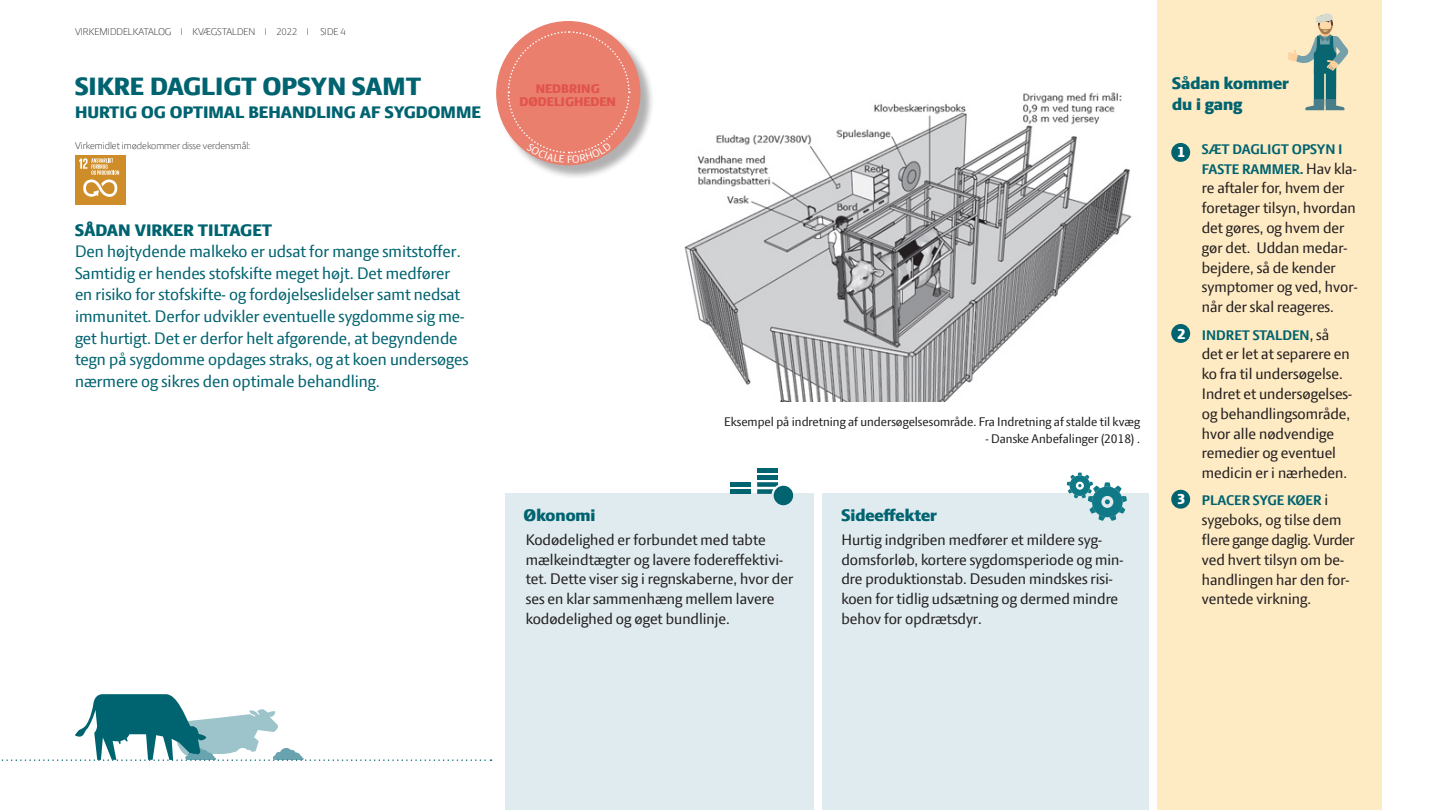
<style>
.page{position:relative;width:1440px;height:810px;background:#fff}
.page>*{position:absolute;margin:0;border:0;box-sizing:border-box;transform-origin:0 0}
.t1{font:800 27px "LF Press Sans";color:#006370}
.t2{font:18px/21.6px "LF Press Sans";color:#006370}
.t3{font:800 18px/21.6px "LF Press Sans";color:#006370}
.t4{font:16.5px/19.8px "LF Press Sans";color:#231f20}
.t5{font:800 15.75px "LF Press Sans";color:#fff}
.t6{font:700 15px/19.8px "LF Press Sans";color:#006370}
.t7{font:13.5px "LF Press Sans";color:#231f20}
.t8{font:800 13.5px "LF Press Sans";color:#e1534b}
.t9{font:300 10.5px "LF Press Sans";color:#231f20}
.s1{font-weight:400;font-size:16.5px;color:#231f20}
</style>
<div class="page">
<div style="left:1158px;top:0;width:224px;height:810px;background:#feeac3"></div>
<div style="left:822px;top:494px;width:327px;height:316px;background:#dfebee"></div>
<div style="left:506px;top:494px;width:308px;height:316px;background:#dfebee"></div>
<div style="left:1171px;top:324px;width:19px;height:19px;background:#006370;border-radius:50%"></div>
<div style="left:1171px;top:490px;width:19px;height:19px;background:#006370;border-radius:50%"></div>
<div style="left:730px;top:489px;width:21px;height:5px;background:#006370"></div>
<div style="left:730px;top:482px;width:21px;height:5px;background:#006370"></div>
<div style="left:757px;top:475px;width:21px;height:5px;background:#006370"></div>
<div style="left:757px;top:468px;width:21px;height:5px;background:#006370"></div>
<div style="left:774px;top:486px;width:19px;height:19px;background:#006370;border-radius:50%"></div>
<svg style="left:757px;top:482px;width:21px;height:12px"></svg>
<svg style="left:1067px;top:473px;width:60px;height:48px"></svg>
<svg style="left:1288px;top:14px;width:61px;height:96px"></svg>
<div style="left:1171px;top:143px;width:19px;height:19px;background:#006370;border-radius:50%"></div>
<img style="left:684px;top:92px;width:448px;height:310px">
<div style="left:75px;top:155px;width:50px;height:50px;background:#cf8d29"></div>
<svg style="left:79px;top:158px;width:40px;height:39px"></svg>
<svg style="left:1px;top:694px;width:490px;height:67px"></svg>
<div style="left:498px;top:22px;width:157px;height:158px;background:#231f20;opacity:.35"></div>
<div style="left:496px;top:21px;width:145px;height:144px;background:#ea7f6d;border-radius:50%"></div>
<svg style="left:507px;top:30px;width:124px;height:133px"></svg>
<p class="t9" style="left:75px;top:25px;width:272px">VIRKEMIDDELKATALOG I KVÆGSTALDEN I 2022 I SIDE 4</p>
<p class="t1" style="left:75px;top:71px;width:348px">SIKRE DAGLIGT OPSYN SAMT</p>
<p class="t3" style="left:75px;top:101px;width:407px">HURTIG OG OPTIMAL BEHANDLING AF SYGDOMME</p>
<p class="t9" style="left:75px;top:140px;width:176px">Virkemidlet imødekommer disse verdensmål:</p>
<p class="t3" style="left:75px;top:219px;width:199px">SÅDAN VIRKER TILTAGET</p>
<p class="t2" style="left:75px;top:240px;width:395px">Den højtydende malkeko er udsat for mange smitstoffer.<br>Samtidig er hendes stofskifte meget højt. Det medfører en risiko for stofskifte- og fordøjelseslidelser samt nedsat immunitet. Derfor udvikler eventuelle sygdomme sig me&shy;get hurtigt. Det er derfor helt afgørende, at begyndende tegn på sygdomme opdages straks, og at koen undersøges nærmere og sikres den optimale behandling.</p>
<p class="t8" style="left:536px;top:80px;width:66px">NEDBRING</p>
<p class="t8" style="left:519px;top:94px;width:98px">DØDELIGHEDEN</p>
<p class="t3" style="left:524px;top:504px;width:73px">Økonomi</p>
<p class="t7" style="left:724px;top:414px;width:417px">Eksempel på indretning af undersøgelsesområde. Fra Indretning af stalde til kvæg</p>
<p class="t7" style="left:986px;top:430px;width:156px">- Danske Anbefalinger (2018) .</p>
<p class="t3" style="left:841px;top:504px;width:97px">Sideeffekter</p>
<p class="t4" style="left:526px;top:529px;width:269px">Kodødelighed er forbundet med tabte mælkeindtægter og lavere fodereffektivi&shy;tet. Dette viser sig i regnskaberne, hvor der ses en klar sammenhæng mellem lavere kodødelighed og øget bundlinje.</p>
<p class="t4" style="left:841px;top:529px;width:283px">Hurtig indgriben medfører et mildere syg&shy;domsforløb, kortere sygdomsperiode og min&shy;dre produktionstab. Desuden mindskes risi&shy;koen for tidlig udsætning og dermed mindre behov for opdrætsdyr.</p>
<p class="t3" style="left:1172px;top:72px;width:118px">Sådan kommer du i gang</p>
<p class="t5" style="left:1177px;top:143px;width:9px">1</p>
<p class="t6" style="left:1202px;top:139px;width:156px">SÆT DAGLIGT OPSYN I<br>FASTE RAMMER. <span class="s1">Hav kla-</span></p>
<p class="t4" style="left:1202px;top:178px;width:157px">re aftaler for, hvem der foretager tilsyn, hvordan det gøres, og hvem der gør det. Uddan medar&shy;bejdere, så de kender symptomer og ved, hvor&shy;når der skal reageres.</p>
<p class="t6" style="left:1202px;top:325px;width:129px">INDRET STALDEN<span class="s1">, så</span></p>
<p class="t4" style="left:1202px;top:344px;width:152px">det er let at separere en ko fra til undersøgelse.<br>Indret et undersøgelses&shy;og behandlingsområde, hvor alle nødvendige remedier og eventuel medicin er i nærheden.</p>
<p class="t6" style="left:1202px;top:491px;width:128px">PLACER SYGE KØER <span class="s1">i</span></p>
<p class="t4" style="left:1202px;top:510px;width:154px">sygeboks, og tilse dem flere gange daglig. Vurder ved hvert tilsyn om be&shy;handlingen har den for&shy;ventede virkning.</p>
<p class="t5" style="left:1177px;top:324px;width:9px">2</p>
<p class="t5" style="left:1177px;top:490px;width:9px">3</p>
</div>
